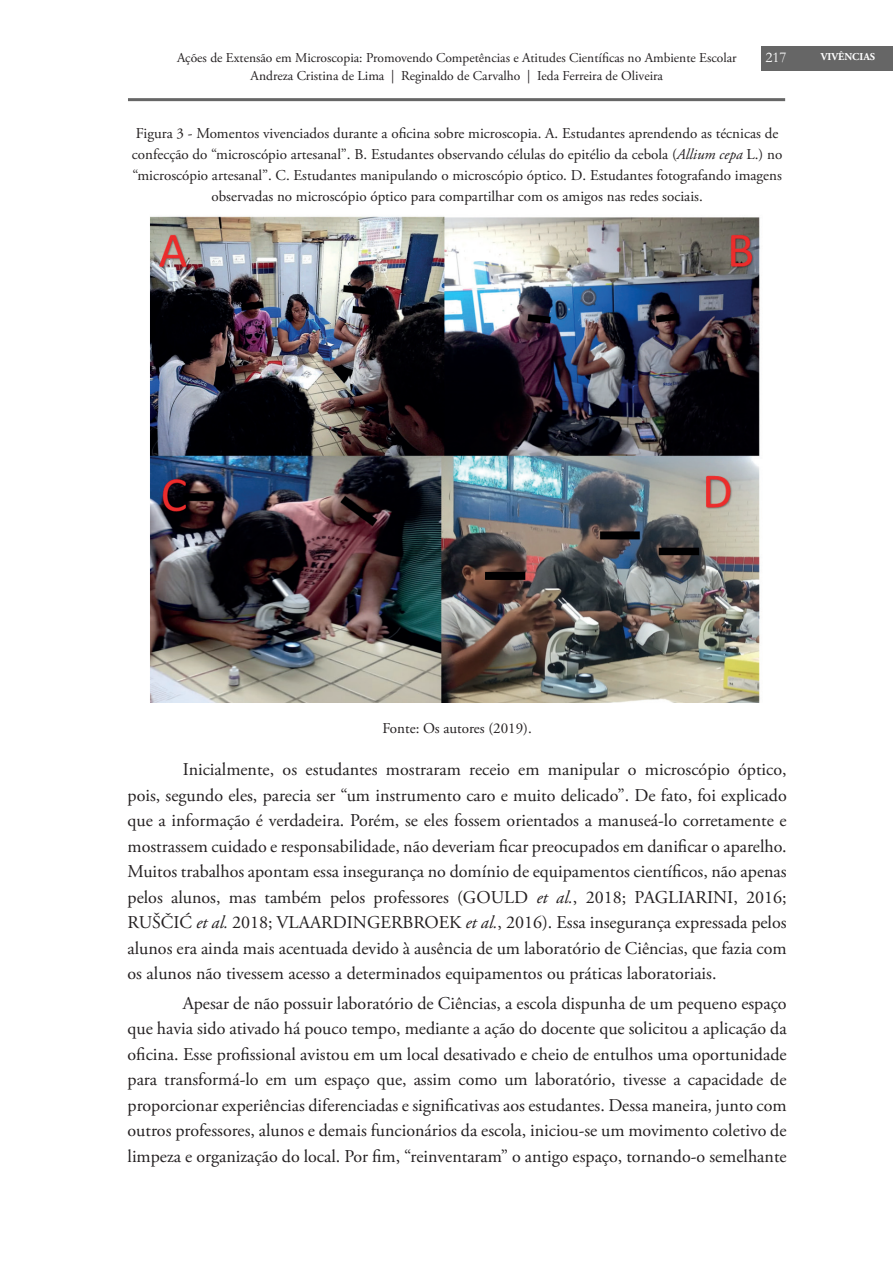
<style>
.page{position:relative;width:893px;height:1263px;background:#fff}
.page>*{position:absolute;margin:0;border:0;box-sizing:border-box;transform-origin:0 0}
.TEXTO_NORMAL{font:18px/25.5px "Adobe Garamond Pro";color:#231f20;text-align:justify}
.Tabela{font:15px/21px "Adobe Garamond Pro";color:#231f20;text-align:center}
.t1{font:15px "Garamond";color:#fff}
.t2{font:13.5px "Adobe Garamond Pro";color:#231f20}
.t3{font:700 10.5px "Adobe Garamond Pro";color:#fff}
.s1{font-style:italic}
</style>
<div class="page">
<div style="left:761px;top:46px;width:132px;height:25px;background:#666"></div>
<hr style="left:128px;top:98px;width:657px;height:3px;background:#666">
<img style="left:150px;top:216px;width:610px;height:486px">
<p class="t2" style="left:177px;top:49px;width:561px">Ações de Extensão em Microscopia: Promovendo Competências e Atitudes Científicas no Ambiente Escolar</p>
<p class="t1" style="left:766px;top:47px;width:23px">217</p>
<p class="t2" style="left:251px;top:67px;width:414px">Andreza Cristina de Lima | Reginaldo de Carvalho | Ieda Ferreira de Oliveira</p>
<p class="Tabela" style="left:132px;top:124px;width:652px">Figura 3 - Momentos vivenciados durante a oficina sobre microscopia. A. Estudantes aprendendo as técnicas de confecção do “microscópio artesanal”. B. Estudantes observando células do epitélio da cebola (<span class="s1">Allium cepa</span> L.) no “microscópio artesanal”. C. Estudantes manipulando o microscópio óptico. D. Estudantes fotografando imagens observadas no microscópio óptico para compartilhar com os amigos nas redes sociais.</p>
<p class="t3" style="left:821px;top:50px;width:56px">VIVÊNCIAS</p>
<p class="Tabela" style="left:382px;top:718px;width:151px">Fonte: Os autores (2019).</p>
<p class="TEXTO_NORMAL" style="left:128px;top:757px;width:661px;text-indent:55px">Inicialmente, os estudantes mostraram receio em manipular o microscópio óptico, pois, segundo eles, parecia ser “um instrumento caro e muito delicado”. De fato, foi explicado que a informação é verdadeira. Porém, se eles fossem orientados a manuseá-lo corretamente e mostrassem cuidado e responsabilidade, não deveriam ficar preocupados em danificar o aparelho.<br>Muitos trabalhos apontam essa insegurança no domínio de equipamentos científicos, não apenas pelos alunos, mas também pelos professores (GOULD <span class="s1">et al.</span>, 2018; PAGLIARINI, 2016; RUŠČIĆ <span class="s1">et al.</span> 2018; VLAARDINGERBROEK <span class="s1">et al.</span>, 2016). Essa insegurança expressada pelos alunos era ainda mais acentuada devido à ausência de um laboratório de Ciências, que fazia com os alunos não tivessem acesso a determinados equipamentos ou práticas laboratoriais.</p>
<p class="TEXTO_NORMAL" style="left:128px;top:991px;width:661px;text-indent:55px">Apesar de não possuir laboratório de Ciências, a escola dispunha de um pequeno espaço que havia sido ativado há pouco tempo, mediante a ação do docente que solicitou a aplicação da oficina. Esse profissional avistou em um local desativado e cheio de entulhos uma oportunidade para transformá-lo em um espaço que, assim como um laboratório, tivesse a capacidade de proporcionar experiências diferenciadas e significativas aos estudantes. Dessa maneira, junto com outros professores, alunos e demais funcionários da escola, iniciou-se um movimento coletivo de limpeza e organização do local. Por fim, “reinventaram” o antigo espaço, tornando-o semelhante</p>
</div>
